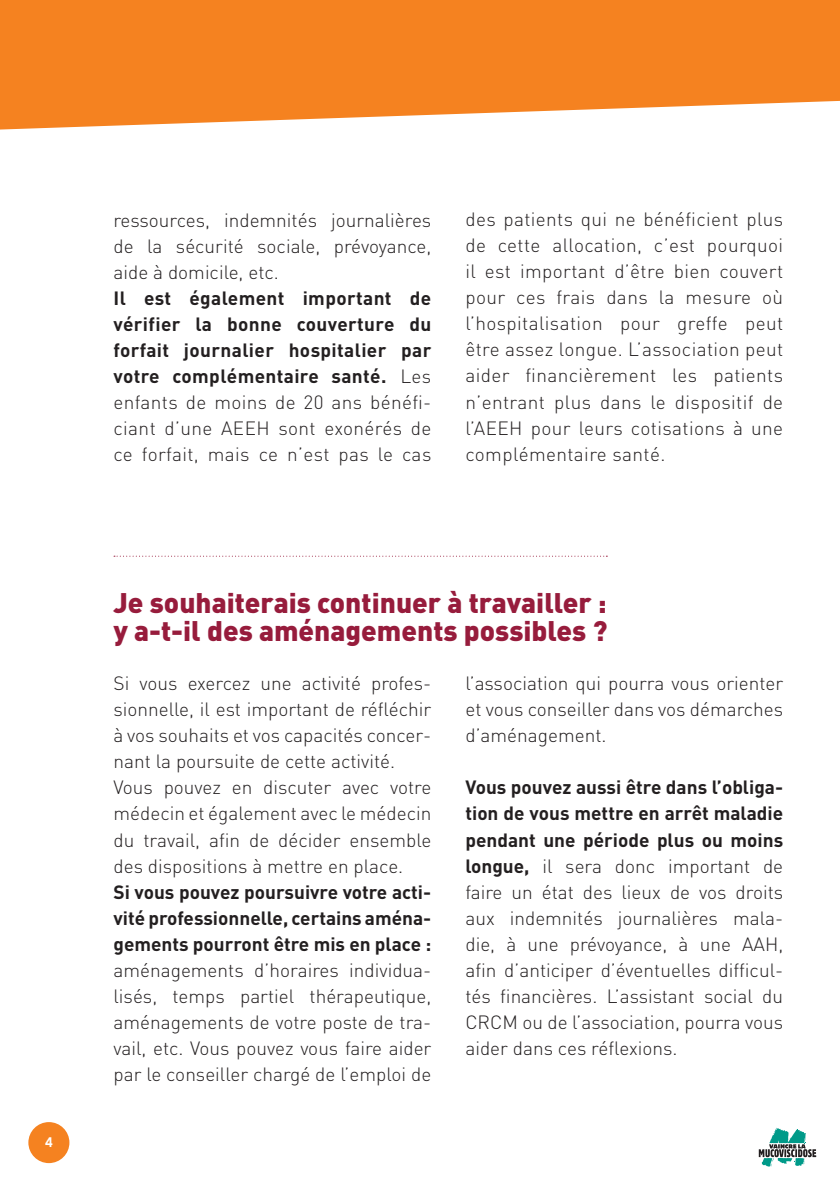
<style>
.page{position:relative;width:840px;height:1191px;background:#fff}
.page>*{position:absolute;margin:0;border:0;box-sizing:border-box;transform-origin:0 0}
.t1{font:900 28px/28px "DIN";color:#971c3c}
.t2{font:300 19px/26px "DIN";color:#231f20;text-align:justify}
.t3{font:14px "Chalet New York Nineteen Eighty";color:#fff}
.s1{font-weight:700}
</style>
<div class="page">
<svg style="left:0;top:0;width:839px;height:130px;background:#f69039"></svg>
<svg style="left:758px;top:1127px;width:57px;height:39px"></svg>
<div style="left:28px;top:1122px;width:41px;height:41px;background:#f58220;border-radius:50%"></div>
<svg style="left:114px;top:555px;width:493px;height:1px"></svg>
<p class="t3" style="left:45px;top:1133px;width:9px">4</p>
<p class="t2" style="left:113px;top:206px;width:319px;text-align:left">ressources, indemnités journalières de la sécurité sociale, prévoyance, aide à domicile, etc.<br><span class="s1">Il est également important de vérifier la bonne couverture du forfait journalier hospitalier par votre complémentaire santé.</span> Les enfants de moins de 20 ans bénéfi&shy;ciant d’une AEEH sont exonérés de ce forfait, mais ce n’est pas le cas</p>
<p class="t2" style="left:465px;top:206px;width:319px">des patients qui ne bénéficient plus de cette allocation, c’est pourquoi il est important d’être bien couvert pour ces frais dans la mesure où l’hospitalisation pour greffe peut être assez longue. L’association peut aider financièrement les patients n’entrant plus dans le dispositif de l’AEEH pour leurs cotisations à une complémentaire santé.</p>
<p class="t1" style="left:113px;top:588px;width:495px">Je souhaiterais continuer à travailler : y a-t-il des aménagements possibles ?</p>
<p class="t2" style="left:113px;top:670px;width:319px;text-align:left">Si vous exercez une activité profes&shy;sionnelle, il est important de réfléchir à vos souhaits et vos capacités concer&shy;nant la poursuite de cette activité.<br>Vous pouvez en discuter avec votre médecin et également avec le médecin du travail, afin de décider ensemble des dispositions à mettre en place.<br><span class="s1">Si vous pouvez poursuivre votre acti&shy;vité professionnelle, certains aména&shy;gements pourront être mis en place : </span>aménagements d’horaires individua&shy;lisés, temps partiel thérapeutique, aménagements de votre poste de tra&shy;vail, etc. Vous pouvez vous faire aider par le conseiller chargé de l’emploi de</p>
<p class="t2" style="left:465px;top:670px;width:319px">l’association qui pourra vous orienter et vous conseiller dans vos démarches d’aménagement.</p>
<p class="t2" style="left:465px;top:774px;width:319px"><span class="s1">Vous pouvez aussi être dans l’obliga&shy;tion de vous mettre en arrêt maladie pendant une période plus ou moins longue,</span> il sera donc important de faire un état des lieux de vos droits aux indemnités journalières mala&shy;die, à une prévoyance, à une AAH, afin d’anticiper d’éventuelles difficul&shy;tés financières. L’assistant social du CRCM ou de l’association, pourra vous aider dans ces réflexions.</p>
</div>
